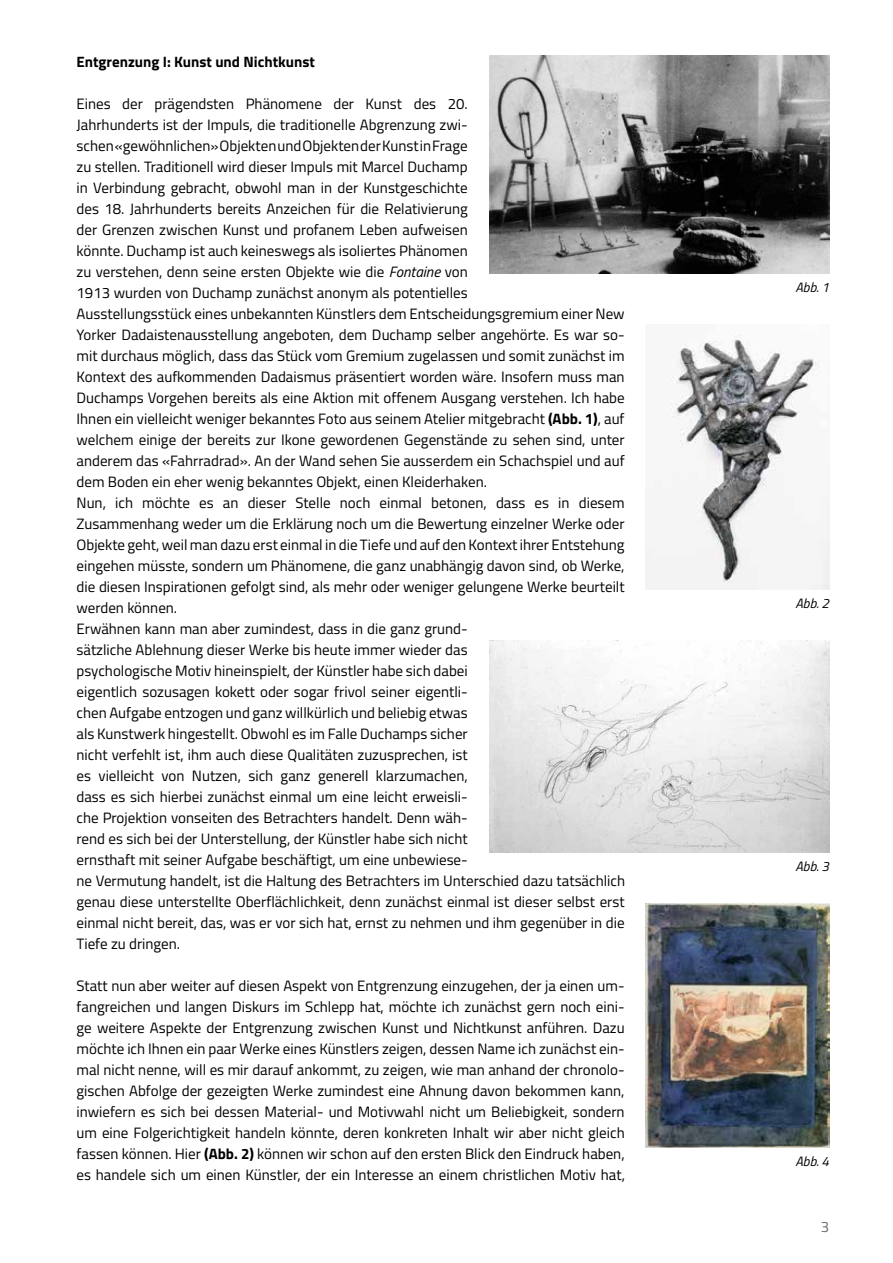
<style>
.page{position:relative;width:893px;height:1263px;background:#fff}
.page>*{position:absolute;margin:0;border:0;box-sizing:border-box;transform-origin:0 0}
.t1{font:15px/21px "Titillium";color:#000}
.t2{font:700 15px "Titillium";color:#000}
.t3{font:15px "Titillium";color:#706f6f}
.t4{font:italic 13.5px "Titillium";color:#000}
.s1{font-style:italic}
.s2{font-weight:700}
</style>
<div class="page">
<img style="left:646px;top:335px;width:183px;height:255px">
<img style="left:489px;top:55px;width:340px;height:218px">
<img style="left:489px;top:640px;width:340px;height:212px">
<img style="left:646px;top:903px;width:183px;height:244px">
<p class="t2" style="left:77px;top:50px;width:240px">Entgrenzung I: Kunst und Nichtkunst</p>
<p class="t1" style="left:77px;top:92px;width:550px">Eines der prägendsten Phänomene der Kunst des 20.<br>Jahrhunderts ist der Impuls, die traditionelle Abgrenzung zwi-<br>schen «gewöhnlichen» Objekten und Objekten der Kunst in Frage<br>zu stellen. Traditionell wird dieser Impuls mit Marcel Duchamp<br>in Verbindung gebracht, obwohl man in der Kunstgeschichte<br>des 18. Jahrhunderts bereits Anzeichen für die Relativierung<br>der Grenzen zwischen Kunst und profanem Leben aufweisen<br>könnte. Duchamp ist auch keineswegs als isoliertes Phänomen<br>zu verstehen, denn seine ersten Objekte wie die <span class="s1">Fontaine</span> von<br>1913 wurden von Duchamp zunächst anonym als potentielles<br>Ausstellungsstück eines unbekannten Künstlers dem Entscheidungsgremium einer New Yorker Dadaistenausstellung angeboten, dem Duchamp selber angehörte. Es war so&shy;mit durchaus möglich, dass das Stück vom Gremium zugelassen und somit zunächst im Kontext des aufkommenden Dadaismus präsentiert worden wäre. Insofern muss man Duchamps Vorgehen bereits als eine Aktion mit offenem Ausgang verstehen. Ich habe Ihnen ein vielleicht weniger bekanntes Foto aus seinem Atelier mitgebracht <span class="s2">(Abb. 1)</span>, auf welchem einige der bereits zur Ikone gewordenen Gegenstände zu sehen sind, unter anderem das «Fahrradrad». An der Wand sehen Sie ausserdem ein Schachspiel und auf dem Boden ein eher wenig bekanntes Objekt, einen Kleiderhaken.<br>Nun, ich möchte es an dieser Stelle noch einmal betonen, dass es in diesem Zusammenhang weder um die Erklärung noch um die Bewertung einzelner Werke oder Objekte geht, weil man dazu erst einmal in die Tiefe und auf den Kontext ihrer Entstehung eingehen müsste, sondern um Phänomene, die ganz unabhängig davon sind, ob Werke, die diesen Inspirationen gefolgt sind, als mehr oder weniger gelungene Werke beurteilt werden können.<br>Erwähnen kann man aber zumindest, dass in die ganz grund-<br>sätzliche Ablehnung dieser Werke bis heute immer wieder das<br>psychologische Motiv hineinspielt, der Künstler habe sich dabei<br>eigentlich sozusagen kokett oder sogar frivol seiner eigentli-<br>chen Aufgabe entzogen und ganz willkürlich und beliebig etwas<br>als Kunstwerk hingestellt. Obwohl es im Falle Duchamps sicher<br>nicht verfehlt ist, ihm auch diese Qualitäten zuzusprechen, ist<br>es vielleicht von Nutzen, sich ganz generell klarzumachen,<br>dass es sich hierbei zunächst einmal um eine leicht erweisli-<br>che Projektion vonseiten des Betrachters handelt. Denn wäh-<br>rend es sich bei der Unterstellung, der Künstler habe sich nicht<br>ernsthaft mit seiner Aufgabe beschäftigt, um eine unbewiese-<br>ne Vermutung handelt, ist die Haltung des Betrachters im Unterschied dazu tatsächlich genau diese unterstellte Oberflächlichkeit, denn zunächst einmal ist dieser selbst erst einmal nicht bereit, das, was er vor sich hat, ernst zu nehmen und ihm gegenüber in die Tiefe zu dringen.</p>
<p class="t1" style="left:77px;top:974px;width:550px;text-align:justify">Statt nun aber weiter auf diesen Aspekt von Entgrenzung einzugehen, der ja einen um&shy;fangreichen und langen Diskurs im Schlepp hat, möchte ich zunächst gern noch eini&shy;ge weitere Aspekte der Entgrenzung zwischen Kunst und Nichtkunst anführen. Dazu möchte ich Ihnen ein paar Werke eines Künstlers zeigen, dessen Name ich zunächst ein&shy;mal nicht nenne, will es mir darauf ankommt, zu zeigen, wie man anhand der chronolo&shy;gischen Abfolge der gezeigten Werke zumindest eine Ahnung davon bekommen kann, inwiefern es sich bei dessen Material- und Motivwahl nicht um Beliebigkeit, sondern um eine Folgerichtigkeit handeln könnte, deren konkreten Inhalt wir aber nicht gleich fassen können. Hier <span class="s2">(Abb. 2)</span> können wir schon auf den ersten Blick den Eindruck haben, es handele sich um einen Künstler, der ein Interesse an einem christlichen Motiv hat,</p>
<p class="t4" style="left:795px;top:277px;width:35px">Abb. 1</p>
<p class="t4" style="left:795px;top:594px;width:35px">Abb. 2</p>
<p class="t4" style="left:795px;top:856px;width:35px">Abb. 3</p>
<p class="t4" style="left:795px;top:1151px;width:35px">Abb. 4</p>
<p class="t3" style="left:821px;top:1216px;width:10px">3</p>
</div>
